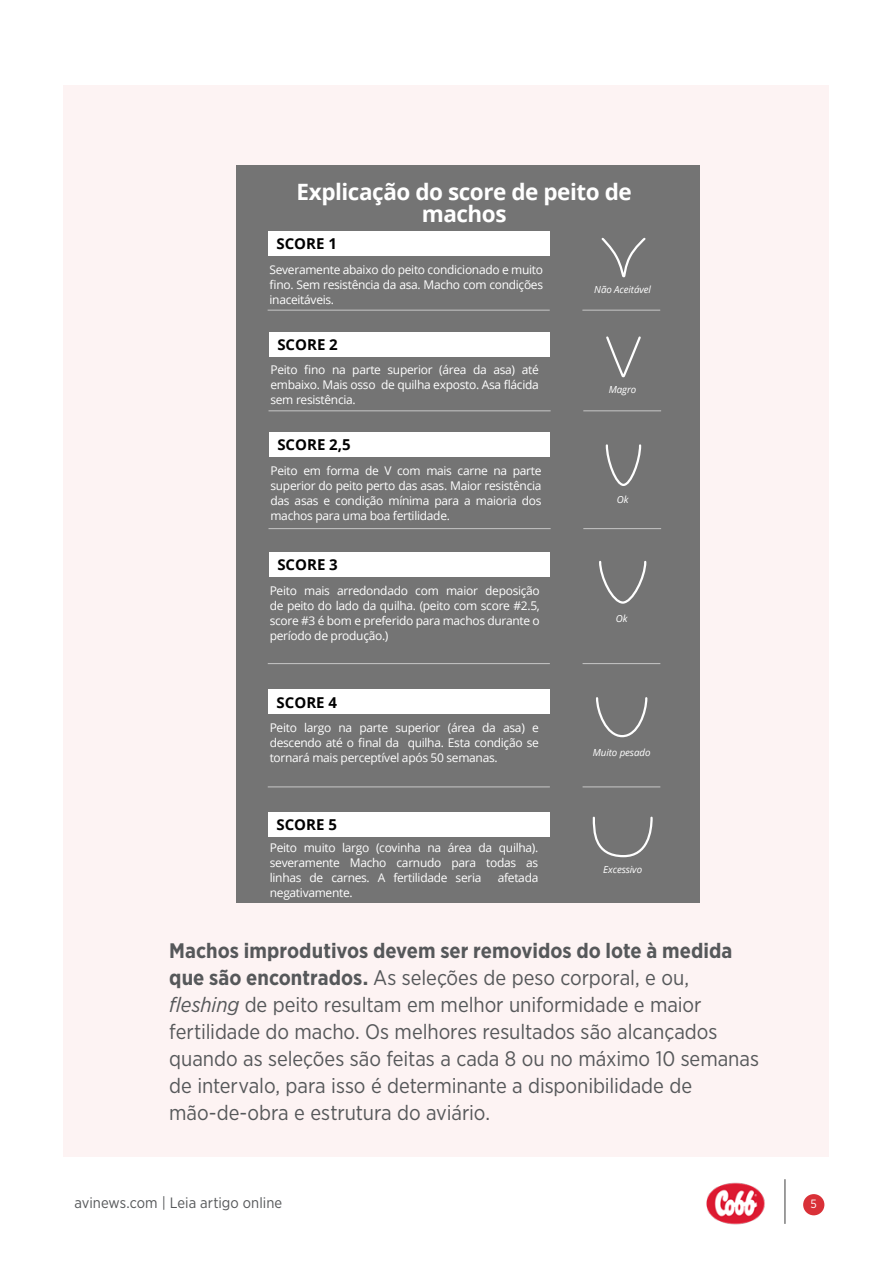
<style>
.page{position:relative;width:893px;height:1263px;background:#fff}
.page>*{position:absolute;margin:0;border:0;box-sizing:border-box;transform-origin:0 0}
.t1{font:700 22.5px/22.5px "Open Sans";letter-spacing:-.02em;color:#fff;text-align:center}
.Online_txt{font:21px/27px "Gotham Narrow";letter-spacing:-.005em;color:#56585a}
.t2{font:700 15px "Open Sans";color:#000}
.t3{font:15px "Gotham Narrow";color:#56585a}
.t4{font:12px/15px "Open Sans";letter-spacing:-.025em;color:#fff;text-align:justify}
.t5{font:12px "Gotham Narrow";color:#fff}
.t6{font:italic 9.75px "Open Sans";letter-spacing:-.01em;color:#fff}
.s1{font-weight:700}
.s2{font-style:italic}
</style>
<div class="page">
<div style="left:803px;top:1194px;width:21px;height:21px;background:#d93138;border-radius:50%"></div>
<hr style="left:784px;top:1179px;width:2px;height:45px;background:#7e7e7e">
<div style="left:64px;top:85px;width:765px;height:1071px;background:#fdf3f3"></div>
<img style="left:706px;top:1182px;width:59px;height:43px">
<div style="left:236px;top:165px;width:463px;height:738px;background:#747474"></div>
<hr style="left:268px;top:310px;width:282px;height:1px;background:#fff">
<hr style="left:582px;top:310px;width:78px;height:1px;background:#fff">
<div style="left:268px;top:231px;width:282px;height:25px;background:#fff"></div>
<svg style="left:601px;top:237px;width:45px;height:41px"></svg>
<svg style="left:606px;top:336px;width:35px;height:42px"></svg>
<hr style="left:268px;top:410px;width:283px;height:1px;background:#fff">
<hr style="left:583px;top:410px;width:78px;height:1px;background:#fff">
<div style="left:269px;top:332px;width:281px;height:24px;background:#fff"></div>
<svg style="left:605px;top:444px;width:37px;height:42px"></svg>
<hr style="left:268px;top:528px;width:283px;height:1px;background:#fff">
<hr style="left:583px;top:528px;width:78px;height:1px;background:#fff">
<div style="left:269px;top:433px;width:281px;height:24px;background:#fff"></div>
<hr style="left:268px;top:663px;width:282px;height:1px;background:#fff">
<hr style="left:583px;top:663px;width:77px;height:1px;background:#fff">
<svg style="left:599px;top:560px;width:48px;height:44px"></svg>
<div style="left:269px;top:553px;width:281px;height:24px;background:#fff"></div>
<hr style="left:268px;top:786px;width:282px;height:1px;background:#fff">
<hr style="left:583px;top:786px;width:77px;height:1px;background:#fff">
<svg style="left:596px;top:697px;width:52px;height:41px"></svg>
<div style="left:268px;top:690px;width:282px;height:24px;background:#fff"></div>
<svg style="left:592px;top:816px;width:61px;height:42px"></svg>
<div style="left:268px;top:812px;width:282px;height:24px;background:#fff"></div>
<p class="t1" style="left:297px;top:180px;width:337px">Explicação do score de peito de machos</p>
<p class="t2" style="left:276px;top:233px;width:62px">SCORE 1</p>
<p class="t4" style="left:270px;top:261px;width:275px">Severamente abaixo do peito condicionado e muito fino. Sem resistência da asa. Macho com condições inaceitáveis.</p>
<p class="t2" style="left:277px;top:334px;width:62px">SCORE 2</p>
<p class="t4" style="left:270px;top:362px;width:270px">Peito fino na parte superior (área da asa) até embaixo. Mais osso de quilha exposto. Asa flácida sem resistência.</p>
<p class="t2" style="left:277px;top:434px;width:75px">SCORE 2,5</p>
<p class="t4" style="left:270px;top:462px;width:273px">Peito em forma de V com mais carne na parte superior do peito perto das asas. Maior resistência das asas e condição mínima para a maioria dos machos para uma boa fertilidade.</p>
<p class="t2" style="left:277px;top:554px;width:62px">SCORE 3</p>
<p class="t4" style="left:270px;top:582px;width:272px">Peito mais arredondado com maior deposição de peito do lado da quilha. (peito com score #2.5, score #3 é bom e preferido para machos durante o período de produção.)</p>
<p class="t2" style="left:277px;top:692px;width:62px">SCORE 4</p>
<p class="t4" style="left:270px;top:720px;width:271px">Peito largo na parte superior (área da asa) e descendo até o final da quilha. Esta condição se tornará mais perceptível após 50 semanas.</p>
<p class="t2" style="left:276px;top:814px;width:62px">SCORE 5</p>
<p class="t4" style="left:270px;top:840px;width:270px">Peito muito largo (covinha na área da quilha). severamente Macho carnudo para todas as linhas de carnes. A fertilidade seria</p>
<p class="t4" style="left:498px;top:870px;width:42px">afetada</p>
<p class="t4" style="left:270px;top:885px;width:84px">negativamente.</p>
<p class="t6" style="left:594px;top:283px;width:58px">Não Aceitável</p>
<p class="t6" style="left:609px;top:383px;width:29px">Magro</p>
<p class="t6" style="left:617px;top:493px;width:13px">Ok</p>
<p class="t6" style="left:616px;top:612px;width:13px">Ok</p>
<p class="t6" style="left:593px;top:746px;width:59px">Muito pesado</p>
<p class="t6" style="left:603px;top:863px;width:40px">Excessivo</p>
<p class="Online_txt" style="left:169px;top:937px;width:591px"><span class="s1">Machos improdutivos devem ser removidos do lote à medida que são encontrados.</span> As seleções de peso corporal, e ou, <span class="s2">fleshing</span> de peito resultam em melhor uniformidade e maior fertilidade do macho. Os melhores resultados são alcançados quando as seleções são feitas a cada 8 ou no máximo 10 semanas de intervalo, para isso é determinante a disponibilidade de mão-de-obra e estrutura do aviário.</p>
<p class="t3" style="left:74px;top:1193px;width:209px">avinews.com | Leia artigo online</p>
<p class="t5" style="left:811px;top:1197px;width:8px">5</p>
</div>
